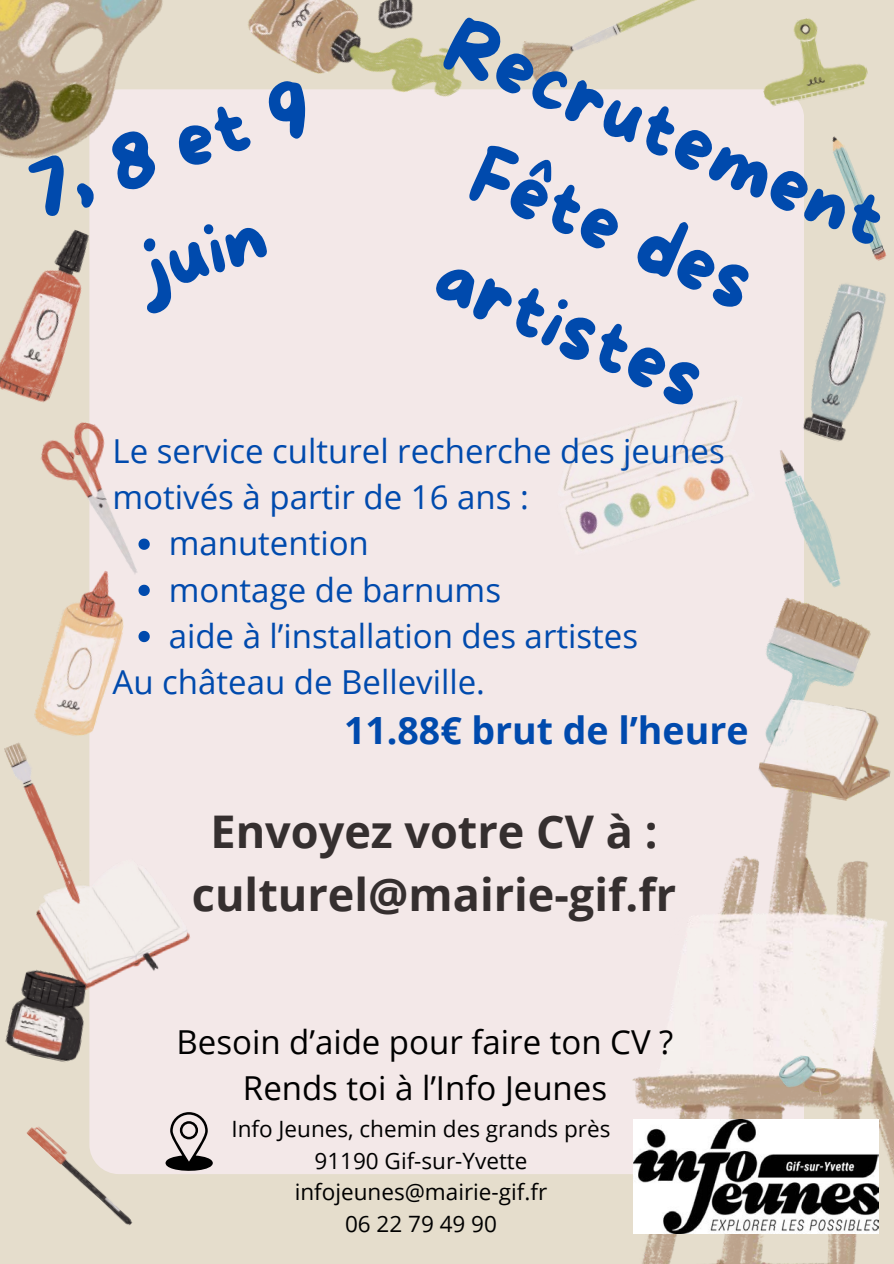
<style>
.page{position:relative;width:894px;height:1264px;background:#fff}
.page>*{position:absolute;margin:0;border:0;box-sizing:border-box;transform-origin:0 0}
.t1{font:78px/109.1px "More Sugar";color:#004aad;text-align:center}
.t2{font:700 45px/63px "Open Sans";color:#352f2f;text-align:center}
.t3{font:700 37.5px "Open Sans";color:#004aad}
.t4{font:33px/46.2px "Open Sans";color:#004aad}
.t5{font:33px/46.2px "Open Sans";color:#000;text-align:center}
.t6{font:22.5px "Open Sans";color:#000}
</style>
<div class="page">
<div style="left:0;top:0;width:893px;height:1263px;background:#e5ddcc"></div>
<div style="left:89px;top:89px;width:715px;height:1085px;background:#f3e8e8;border-radius:30px"></div>
<img style="left:0;top:0;width:163px;height:186px">
<img style="left:248px;top:0;width:214px;height:97px">
<img style="left:522px;top:0;width:175px;height:87px">
<img style="left:763px;top:18px;width:105px;height:89px">
<img style="left:632px;top:806px;width:261px;height:457px">
<img style="left:803px;top:283px;width:83px;height:159px">
<img style="left:766px;top:598px;width:105px;height:97px">
<img style="left:832px;top:136px;width:55px;height:125px">
<img style="left:792px;top:466px;width:49px;height:122px">
<img style="left:0;top:222px;width:90px;height:185px">
<img style="left:34px;top:575px;width:90px;height:166px">
<img style="left:36px;top:850px;width:154px;height:136px">
<img style="left:26px;top:1123px;width:107px;height:103px">
<img style="left:4px;top:742px;width:82px;height:166px">
<img style="left:5px;top:966px;width:89px;height:98px">
<img style="left:563px;top:400px;width:229px;height:215px">
<img style="left:758px;top:695px;width:133px;height:111px">
<img style="left:777px;top:1053px;width:65px;height:44px">
<img style="left:40px;top:415px;width:97px;height:160px">
<svg style="left:165px;top:1112px;width:48px;height:59px"></svg>
<img style="left:632px;top:1119px;width:246px;height:114px">
<svg style="left:138px;top:538px;width:12px;height:12px"></svg>
<svg style="left:138px;top:584px;width:12px;height:12px"></svg>
<svg style="left:138px;top:631px;width:12px;height:11px"></svg>
<p class="t1" style="left:17px;top:144px;width:292px;rotate:-18deg">7, 8 et 9 juin</p>
<p class="t1" style="left:469px;top:-6px;width:472px;rotate:23deg">Recrutement<br>Fête des artistes</p>
<p class="t4" style="left:113px;top:427px;width:613px">Le service culturel recherche des jeunes motivés à partir de 16 ans :</p>
<p class="t4" style="left:169px;top:519px;width:201px">manutention</p>
<p class="t4" style="left:169px;top:565px;width:334px">montage de barnums</p>
<p class="t4" style="left:169px;top:612px;width:471px">aide à l’installation des artistes</p>
<p class="t4" style="left:113px;top:658px;width:374px">Au château de Belleville.</p>
<p class="t3" style="left:344px;top:703px;width:406px">11.88€ brut de l’heure</p>
<p class="t2" style="left:192px;top:798px;width:485px">Envoyez votre CV à : culturel@mairie-gif.fr</p>
<p class="t5" style="left:176px;top:1018px;width:498px">Besoin d’aide pour faire ton CV ?<br>Rends toi à l’Info Jeunes</p>
<p class="t6" style="left:231px;top:1113px;width:380px">Info Jeunes, chemin des grands près</p>
<p class="t6" style="left:314px;top:1144px;width:214px">91190 Gif-sur-Yvette</p>
<p class="t6" style="left:295px;top:1176px;width:254px">infojeunes@mairie-gif.fr</p>
<p class="t6" style="left:345px;top:1207px;width:153px">06 22 79 49 90</p>
</div>
